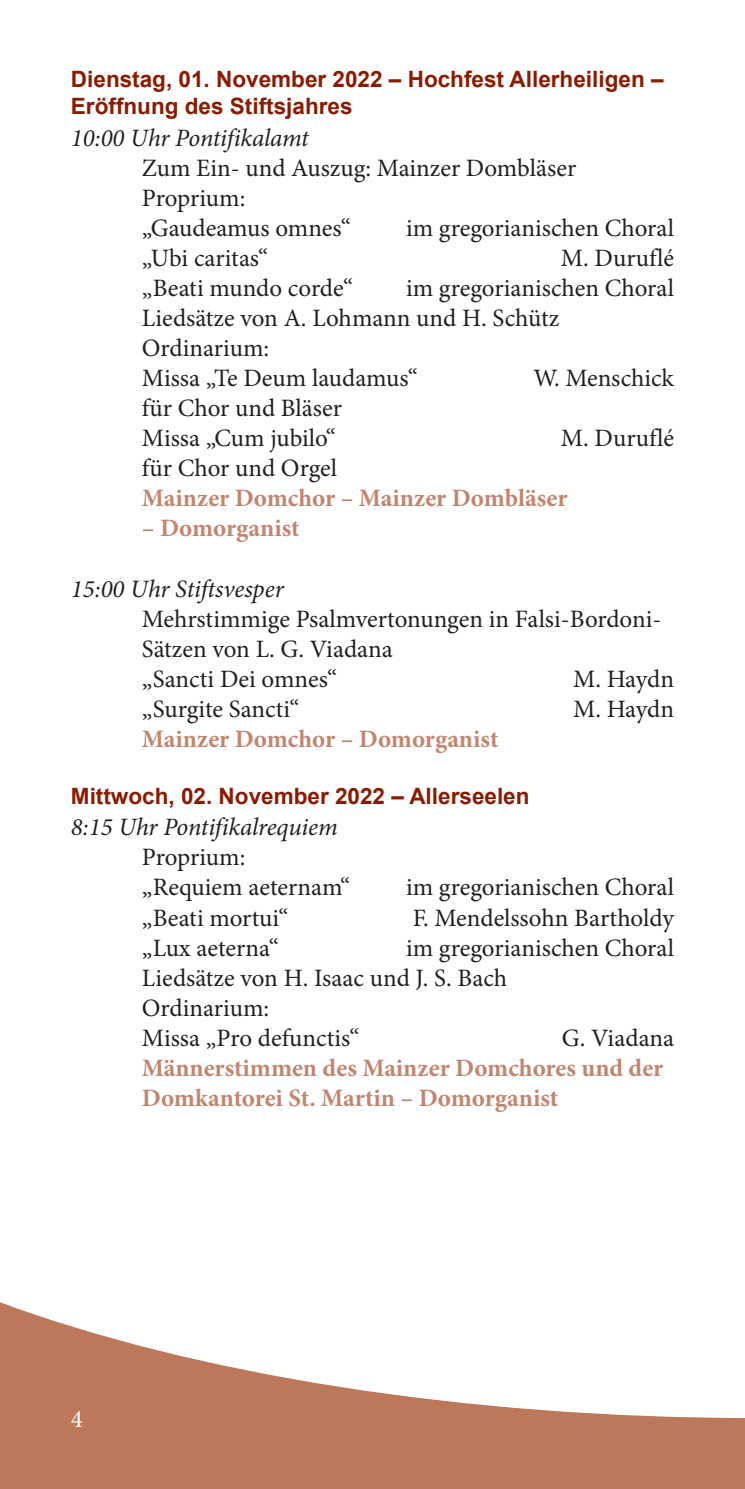
<style>
.page{position:relative;width:745px;height:1489px;background:#fff}
.page>*{position:absolute;margin:0;border:0;box-sizing:border-box;transform-origin:0 0}
.t1{font:25px/30px "Minion Pro";color:#231f20}
.t2{font:700 25px/30px "Minion Pro";color:#c28570}
.t3{font:italic 25px "Minion Pro";letter-spacing:-.01em;color:#231f20}
.t4{font:25px "Minion Pro";color:#fff}
.t5{font:700 22.5px/27px "Arial";color:#891c02}
</style>
<div class="page">
<div style="left:0;top:1240px;width:744px;height:248px;background:#bd775b"></div>
<svg style="left:0;top:1240px;width:744px;height:177px;fill:#fff"></svg>
<p class="t5" style="left:71px;top:66px;width:593px">Dienstag, 01. November 2022 – Hochfest Allerheiligen –<br>Eröffnung des Stiftsjahres</p>
<p class="t3" style="left:71px;top:120px;width:239px">10:00 Uhr Pontifikalamt</p>
<p class="t1" style="left:142px;top:153px;width:435px">Zum Ein- und Auszug: Mainzer Dombläser<br>Proprium:<br>„Gaudeamus omnes“</p>
<p class="t1" style="left:406px;top:213px;width:269px">im gregorianischen Choral</p>
<p class="t1" style="left:142px;top:243px;width:128px">„Ubi caritas“</p>
<p class="t1" style="left:560px;top:243px;width:114px">M. Duruflé</p>
<p class="t1" style="left:142px;top:273px;width:212px">„Beati mundo corde“</p>
<p class="t1" style="left:142px;top:273px;width:533px;text-indent:264px">im gregorianischen Choral<br>Liedsätze von A. Lohmann und H. Schütz<br>Ordinarium:<br>Missa „Te Deum laudamus“</p>
<p class="t1" style="left:533px;top:363px;width:142px">W. Menschick</p>
<p class="t1" style="left:142px;top:393px;width:202px">für Chor und Bläser<br>Missa „Cum jubilo“</p>
<p class="t1" style="left:560px;top:423px;width:114px">M. Duruflé</p>
<p class="t1" style="left:142px;top:453px;width:196px">für Chor und Orgel</p>
<p class="t2" style="left:142px;top:482px;width:427px">Mainzer Domchor – Mainzer Dombläser</p>
<p class="t2" style="left:142px;top:512px;width:159px">– Domorganist</p>
<p class="t3" style="left:71px;top:572px;width:214px">15:00 Uhr Stiftsvesper</p>
<p class="t1" style="left:142px;top:604px;width:520px">Mehrstimmige Psalmvertonungen in Falsi-Bordoni-<br>Sätzen von L. G. Viadana<br>„Sancti Dei omnes“</p>
<p class="t1" style="left:572px;top:664px;width:102px">M. Haydn</p>
<p class="t1" style="left:142px;top:694px;width:159px">„Surgite Sancti“</p>
<p class="t1" style="left:572px;top:694px;width:102px">M. Haydn</p>
<p class="t2" style="left:142px;top:723px;width:358px">Mainzer Domchor – Domorganist</p>
<p class="t5" style="left:71px;top:783px;width:460px">Mittwoch, 02. November 2022 – Allerseelen</p>
<p class="t3" style="left:71px;top:810px;width:268px">8:15 Uhr Pontifikalrequiem</p>
<p class="t1" style="left:142px;top:842px;width:209px">Proprium: „Requiem aeternam“</p>
<p class="t1" style="left:406px;top:872px;width:269px">im gregorianischen Choral</p>
<p class="t1" style="left:142px;top:902px;width:148px">„Beati mortui“</p>
<p class="t1" style="left:412px;top:902px;width:262px">F. Mendelssohn Bartholdy</p>
<p class="t1" style="left:142px;top:932px;width:138px">„Lux aeterna“</p>
<p class="t1" style="left:142px;top:932px;width:533px;text-indent:264px">im gregorianischen Choral<br>Liedsätze von H. Isaac und J. S. Bach<br>Ordinarium:<br>Missa „Pro defunctis“</p>
<p class="t1" style="left:561px;top:1022px;width:113px">G. Viadana</p>
<p class="t2" style="left:142px;top:1052px;width:522px">Männerstimmen des Mainzer Domchores und der<br>Domkantorei St. Martin – Domorganist</p>
<p class="t4" style="left:71px;top:1402px;width:13px">4</p>
</div>
